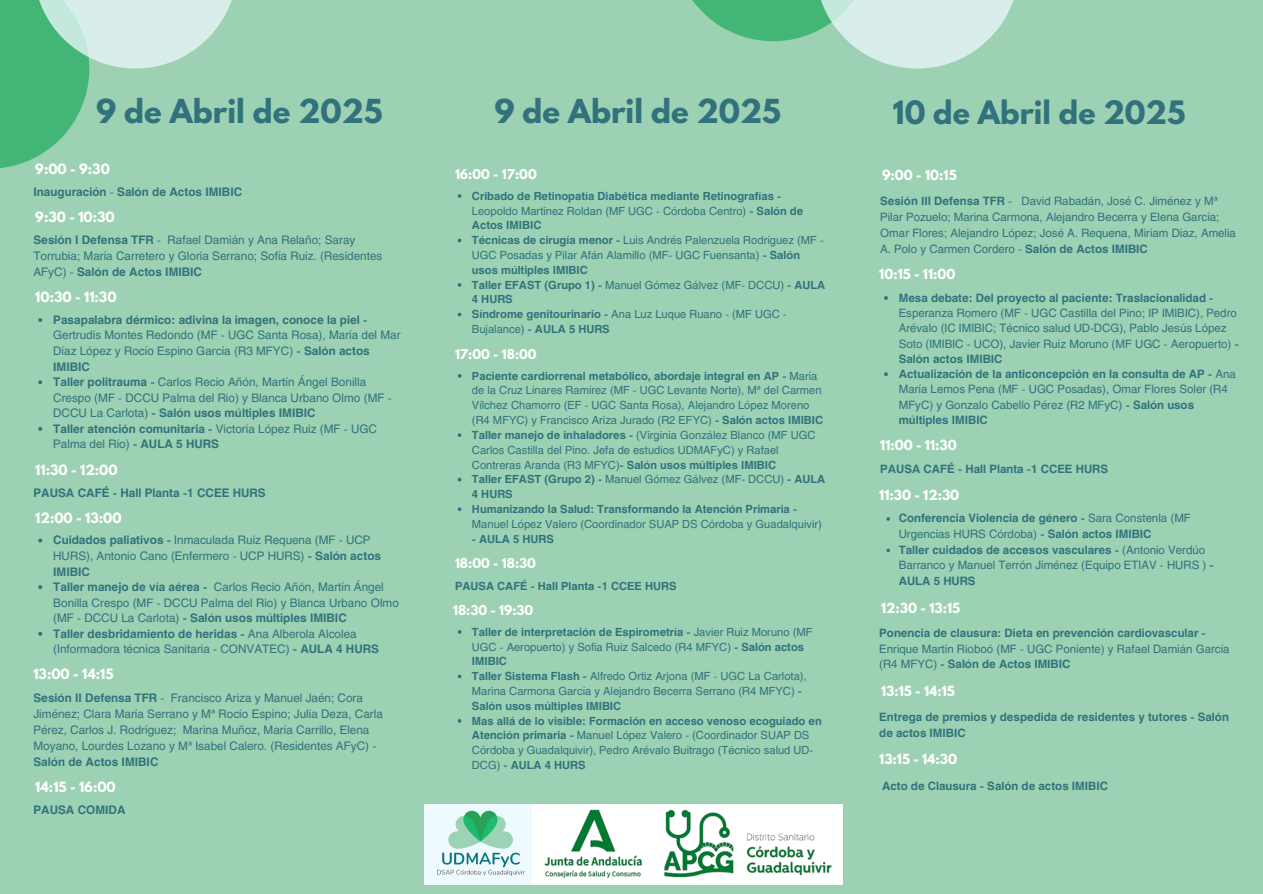
<style>
.page{position:relative;width:1263px;height:894px;background:#fff}
.page>*{position:absolute;margin:0;border:0;box-sizing:border-box;transform-origin:0 0}
.t1{font:700 29.25px "League Spartan";color:#31727d}
.t2{font:700 28.5px "League Spartan";color:#31727d}
.t3{font:700 12.6px "League Spartan";color:#fff}
.t4{font:700 12.3px "League Spartan";color:#fff}
.t5{font:700 12px "League Spartan";color:#fff}
.t6{font:11.7px/15.6px "Helios";color:#31727d}
.t7{font:700 11.7px/15.6px "Helios";color:#31727d}
.t8{font:11.4px/15.3px "Helios";color:#31727d}
.t9{font:700 11.4px/15.8px "Helios";color:#31727d}
.t10{font:11.1px/14.9px "Helios";color:#31727d}
.t11{font:700 11.1px/14.9px "Helios";color:#31727d}
.s1{font-weight:400}
.s2{font-weight:700}
.s3{font-family:"Noto Sans"}
</style>
<div class="page">
<div style="left:0;top:0;width:1263px;height:893px;background:#9dd1b3"></div>
<svg style="left:0;top:0;width:89px;height:168px;fill:#43b675"></svg>
<svg style="left:33px;top:0;width:199px;height:68px;background:#b8e1d0"></svg>
<img style="left:424px;top:804px;width:418px;height:80px">
<svg style="left:38px;top:318px;width:4px;height:4px"></svg>
<svg style="left:38px;top:380px;width:4px;height:4px"></svg>
<svg style="left:38px;top:427px;width:4px;height:3px"></svg>
<svg style="left:38px;top:538px;width:4px;height:4px"></svg>
<svg style="left:38px;top:585px;width:4px;height:4px"></svg>
<svg style="left:38px;top:632px;width:4px;height:3px"></svg>
<svg style="left:458px;top:194px;width:3px;height:4px"></svg>
<svg style="left:458px;top:238px;width:3px;height:4px"></svg>
<svg style="left:458px;top:283px;width:3px;height:4px"></svg>
<svg style="left:458px;top:433px;width:3px;height:4px"></svg>
<svg style="left:458px;top:507px;width:3px;height:4px"></svg>
<svg style="left:458px;top:674px;width:3px;height:4px"></svg>
<svg style="left:692px;top:0;width:322px;height:69px"></svg>
<svg style="left:884px;top:296px;width:4px;height:4px"></svg>
<svg style="left:884px;top:372px;width:4px;height:4px"></svg>
<svg style="left:886px;top:548px;width:4px;height:4px"></svg>
<h1 class="t1" style="left:96px;top:96px;width:288px">9 de Abril de 2025</h1>
<p class="t3" style="left:35px;top:162px;width:76px">9:00 - 9:30</p>
<h2 class="t7" style="left:33px;top:184px;width:210px">Inauguración <span class="s1">-</span> Salón de Actos IMIBIC</h2>
<p class="t3" style="left:35px;top:210px;width:81px">9:30 - 10:30</p>
<h2 class="t6" style="left:33px;top:232px;width:350px;line-height:16px"><span class="s2">Sesión I Defensa TFR</span> - Rafael Damián y Ana Relaño; Saray<br>Torrubia; María Carretero y Gloria Serrano; Sofía Ruiz. (Residentes<br>AFyC) - <span class="s2">Salón de Actos IMIBIC</span></h2>
<p class="t3" style="left:35px;top:291px;width:83px">10:30 - 11:30</p>
<h4 class="t6" style="left:53px;top:311px;width:349px"><span class="s2">Pasapalabra dérmico: adivina la imagen, conoce la piel - </span>Gertrudis Montes Redondo (MF - UGC Santa Rosa), María del Mar Díaz López y Rocío Espino García (R3 MFYC) <span class="s2">- Salón actos IMIBIC</span></h4>
<p class="t6" style="left:53px;top:373px;width:340px"><span class="s2">Taller politrauma -</span> Carlos Recio Añón, Martín Ángel Bonilla<br>Crespo (MF - DCCU Palma del Rio) y Blanca Urbano Olmo (MF -<br>DCCU La Carlota) <span class="s2">- Salón usos múltiples IMIBIC</span></p>
<p class="t7" style="left:53px;top:420px;width:325px">Taller atención comunitaria - <span class="s1">Victoria López Ruiz (MF - UGC<br>Palma del Río)</span> - AULA 5 HURS</p>
<p class="t3" style="left:35px;top:463px;width:84px">11:30 - 12:00</p>
<p class="t7" style="left:33px;top:484px;width:234px">PAUSA CAFÉ - Hall Planta -1 CCEE HURS</p>
<p class="t3" style="left:35px;top:511px;width:88px">12:00 - 13:00</p>
<h2 class="t6" style="left:53px;top:532px;width:329px"><span class="s2">Cuidados paliativos -</span> Inmaculada Ruiz Requena (MF - UCP<br>HURS), Antonio Cano (Enfermero - UCP HURS) <span class="s2">- Salón actos<br>IMIBIC</span></h2>
<h4 class="t6" style="left:53px;top:578px;width:347px"><span class="s2">Taller manejo de vía aérea -</span> Carlos Recio Añón, Martín Ángel<br>Bonilla Crespo (MF - DCCU Palma del Rio) y Blanca Urbano Olmo (MF - DCCU La Carlota) <span class="s2">- Salón usos múltiples IMIBIC</span></h4>
<h4 class="t6" style="left:53px;top:625px;width:327px"><span class="s2">Taller desbridamiento de heridas -</span> Ana Alberola Alcolea (Informadora técnica Sanitaria - CONVATEC) <span class="s2">- AULA 4 HURS</span></h4>
<p class="t3" style="left:33px;top:668px;width:82px">13:00 - 14:15</p>
<p class="t6" style="left:33px;top:689px;width:351px;line-height:16px"><span class="s2">Sesión II Defensa TFR</span> - Francisco Ariza y Manuel Jaén; Cora Jiménez; Clara María Serrano y M<span class="s3">ª</span> Rocío Espino; Julia Deza, Carla Pérez, Carlos J. Rodríguez; Marina Muñoz, María Carrillo, Elena Moyano, Lourdes Lozano y M<span class="s3">ª</span> Isabel Calero. (Residentes AFyC) - <span class="s2">Salón de Actos IMIBIC</span></p>
<p class="t3" style="left:35px;top:780px;width:82px">14:15 - 16:00</p>
<p class="t7" style="left:33px;top:801px;width:94px">PAUSA COMIDA</p>
<h1 class="t1" style="left:494px;top:96px;width:288px">9 de Abril de 2025</h1>
<p class="t5" style="left:455px;top:168px;width:83px">16:00 - 17:00</p>
<h2 class="t11" style="left:472px;top:188px;width:333px">Cribado de Retinopatía Diabética mediante Retinografías -<br><span class="s1">Leopoldo Martínez Roldan (MF UGC - Córdoba Centro)</span> - Salón de<br>Actos IMIBIC</h2>
<p class="t10" style="left:472px;top:232px;width:353px"><span class="s2">Técnicas de cirugía menor -</span> Luis Andrés Palenzuela Rodríguez (MF -<br>UGC Posadas y Pilar Afán Alamillo (MF- UGC Fuensanta) <span class="s2">- Salón usos múltiples IMIBIC</span></p>
<p class="t11" style="left:472px;top:277px;width:355px">Taller EFAST (Grupo 1) - <span class="s1">Manuel Gómez Gálvez (MF- DCCU)</span> - AULA<br>4 HURS</p>
<p class="t10" style="left:472px;top:306px;width:316px"><span class="s2">Síndrome genitourinario -</span> Ana Luz Luque Ruano - (MF UGC -<br>Bujalance) <span class="s2">- AULA 5 HURS</span></p>
<p class="t5" style="left:455px;top:348px;width:83px">17:00 - 18:00</p>
<h2 class="t10" style="left:472px;top:368px;width:353px"><span class="s2">Paciente cardiorrenal metabólico, abordaje integral en AP -</span> María de la Cruz Linares Ramírez (MF - UGC Levante Norte), M<span class="s3">ª</span> del Carmen Vílchez Chamorro (EF - UGC Santa Rosa), Alejandro López Moreno (R4 MFYC) y Francisco Ariza Jurado (R2 EFYC) <span class="s2">- Salón actos IMIBIC</span></h2>
<p class="t10" style="left:472px;top:427px;width:345px"><span class="s2">Taller manejo de inhaladores -</span> (Virginia González Blanco (MF UGC<br>Carlos Castilla del Pino. Jefa de estudios UDMAFyC) y Rafael<br>Contreras Aranda (R3 MFYC)<span class="s2">- Salón usos múltiples IMIBIC</span></p>
<p class="t11" style="left:472px;top:471px;width:355px">Taller EFAST (Grupo 2) - <span class="s1">Manuel Gómez Gálvez (MF- DCCU)</span> - AULA<br>4 HURS</p>
<p class="t10" style="left:472px;top:501px;width:351px"><span class="s2">Humanizando la Salud: Transformando la Atención Primaria -<br></span>Manuel López Valero (Coordinador SUAP DS Córdoba y Guadalquivir)</p>
<p class="t11" style="left:472px;top:531px;width:83px">- AULA 5 HURS</p>
<p class="t5" style="left:455px;top:557px;width:82px">18:00 - 18:30</p>
<p class="t11" style="left:455px;top:578px;width:223px">PAUSA CAFÉ - Hall Planta -1 CCEE HURS</p>
<p class="t5" style="left:453px;top:604px;width:82px">18:30 - 19:30</p>
<p class="t10" style="left:472px;top:623px;width:351px"><span class="s2">Taller de interpretación de Espirometría -</span> Javier Ruiz Moruno (MF UGC - Aeropuerto) y Sofía Ruiz Salcedo (R4 MFYC) <span class="s2">- Salón actos IMIBIC<br>Taller Sistema Flash -</span> Alfredo Ortiz Arjona (MF - UGC La Carlota), Marina Carmona García y Alejandro Becerra Serrano (R4 MFYC) <span class="s2">- Salón usos múltiples IMIBIC<br>Mas allá de lo visible: Formación en acceso venoso ecoguiado en Atención primaria -</span> Manuel López Valero - (Coordinador SUAP DS Córdoba y Guadalquivir), Pedro Arévalo Buitrago (Técnico salud UD-DCG) <span class="s2">- AULA 4 HURS</span></p>
<h1 class="t2" style="left:893px;top:98px;width:294px">10 de Abril de 2025</h1>
<p class="t4" style="left:882px;top:169px;width:76px">9:00 - 10:15</p>
<p class="t8" style="left:880px;top:193px;width:357px;line-height:15.8px"><span class="s2">Sesión III Defensa TFR</span> - David Rabadán, José C. Jiménez y M<span class="s3">ª </span>Pilar Pozuelo; Marina Carmona, Alejandro Becerra y Elena García; Omar Flores; Alejandro López; José A. Requena, Miriam Díaz, Amelia A. Polo y Carmen Cordero - <span class="s2">Salón de Actos IMIBIC</span></p>
<h4 class="t4" style="left:879px;top:268px;width:78px">10:15 - 11:00</h4>
<h4 class="t8" style="left:899px;top:290px;width:342px"><span class="s2">Mesa debate: Del proyecto al paciente: Traslacionalidad - </span>Esperanza Romero (MF - UGC Castilla del Pino; IP IMIBIC), Pedro Arévalo (IC IMIBIC; Técnico salud UD-DCG), Pablo Jesús López Soto (IMIBIC - UCO), Javier Ruiz Moruno (MF UGC - Aeropuerto) <span class="s2">- Salón actos IMIBIC</span></h4>
<p class="t8" style="left:899px;top:366px;width:339px"><span class="s2">Actualización de la anticoncepción en la consulta de AP -</span> Ana María Lemos Pena (MF - UGC Posadas), Omar Flores Soler (R4<br>MFyC) y Gonzalo Cabello Pérez (R2 MFyC) <span class="s2">- Salón usos múltiples IMIBIC</span></p>
<h4 class="t4" style="left:880px;top:439px;width:78px">11:00 - 11:30</h4>
<h4 class="t9" style="left:880px;top:460px;width:229px">PAUSA CAFÉ - Hall Planta -1 CCEE HURS</h4>
<h4 class="t4" style="left:879px;top:489px;width:81px">11:30 - 12:30</h4>
<p class="t9" style="left:899px;top:510px;width:294px">Conferencia Violencia de género - <span class="s1">Sara Constenla (MF<br>Urgencias HURS Córdoba)</span> - Salón actos IMIBIC</p>
<p class="t8" style="left:899px;top:541px;width:316px;line-height:15.8px"><span class="s2">Taller cuidados de accesos vasculares -</span> (Antonio Verdúo<br>Barranco y Manuel Terrón Jiménez (Equipo ETIAV - HURS ) <span class="s2">-<br>AULA 5 HURS</span></p>
<p class="t4" style="left:881px;top:601px;width:80px">12:30 - 13:15</p>
<h4 class="t9" style="left:879px;top:625px;width:352px;line-height:15.3px">Ponencia de clausura: Dieta en prevención cardiovascular -<br><span class="s1">Enrique Martín Rioboó (MF - UGC Poniente) y Rafael Damián García (R4 MFYC)</span> - Salón de Actos IMIBIC</h4>
<p class="t4" style="left:881px;top:684px;width:75px">13:15 - 14:15</p>
<h4 class="t9" style="left:879px;top:708px;width:351px">Entrega de premios y despedida de residentes y tutores - Salón de actos IMIBIC</h4>
<p class="t4" style="left:879px;top:752px;width:79px">13:15 - 14:30</p>
<h4 class="t9" style="left:882px;top:777px;width:227px">Acto de Clausura - Salón de actos IMIBIC</h4>
</div>
